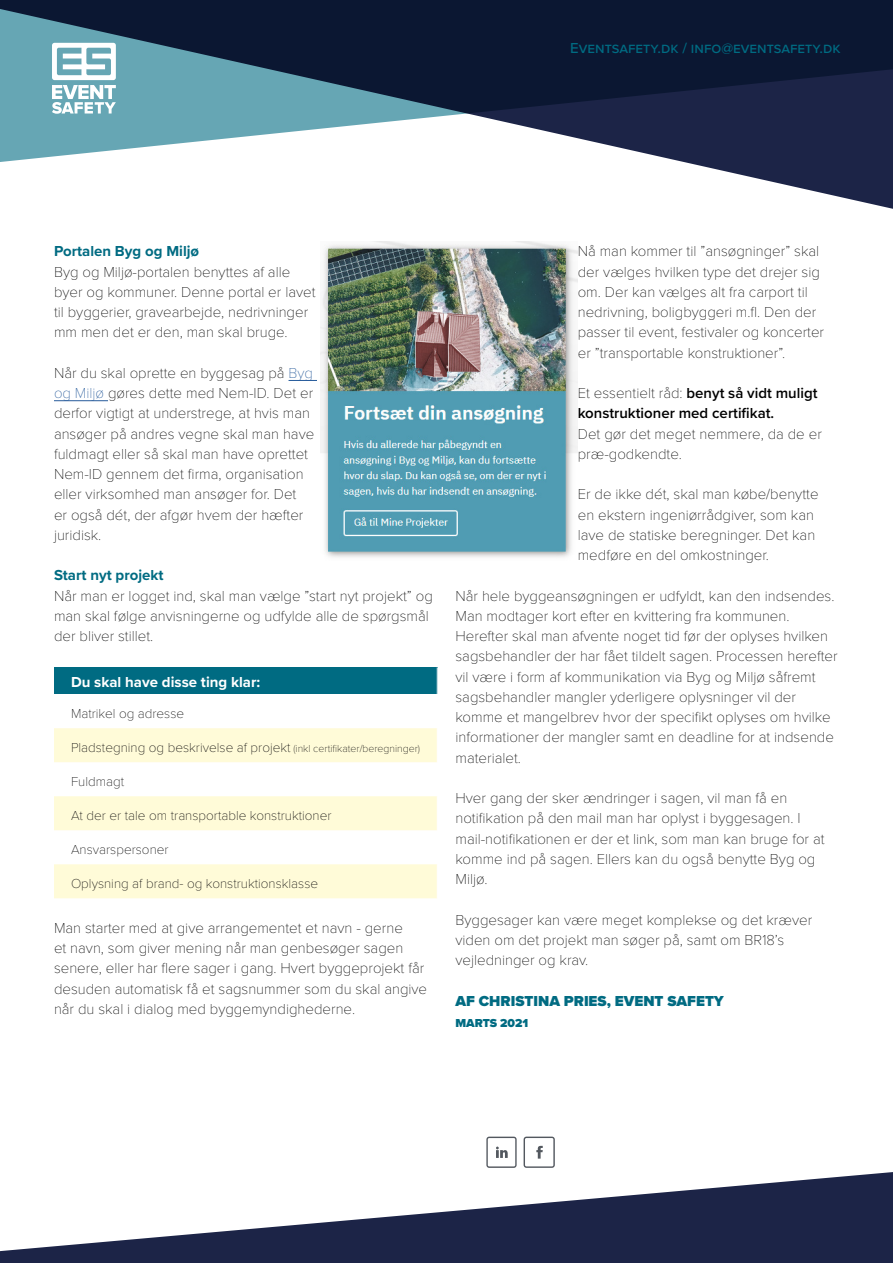
<style>
.page{position:relative;width:893px;height:1263px;background:#fff}
.page>*{position:absolute;margin:0;border:0;box-sizing:border-box;transform-origin:0 0}
.t1{font:100 15px/20.2px "Proxima Nova T";color:#000}
.t2{font:600 15px/20.2px "Proxima Nova";color:#000}
.t3{font:500 15px "Proxima Nova";color:#006b82}
.t4{font:700 15px "Proxima Nova";color:#006b82}
.t5{font:900 15px "Proxima Nova";color:#006b82}
.t6{font:700 15px "Proxima Nova";color:#fff}
.t7{font:100 13.5px "Proxima Nova T";color:#000}
.t8{font:900 12px "Proxima Nova";color:#006b82}
.s1{color:#275b9b}
.s2{font-size:10.5px}
.s3{font-family:"Proxima Nova T";font-weight:100}
</style>
<div class="page">
<svg style="left:733px;top:173px;width:160px;height:36px"></svg>
<svg style="left:0;top:0;width:893px;height:173px"></svg>
<svg style="left:52px;top:43px;width:64px;height:71px"></svg>
<svg style="left:289px;top:380px;width:28px;height:1px"></svg>
<hr style="left:54px;top:400px;width:54px;height:1px;background:#275b9b">
<div style="left:54px;top:667px;width:383px;height:27px;background:#006b82"></div>
<svg style="left:54px;top:728px;width:383px;height:170px;fill:#fffbd8"></svg>
<svg style="left:437px;top:667px;width:1px;height:27px"></svg>
<svg style="left:0;top:1172px;width:893px;height:91px;fill:#1c2447"></svg>
<svg style="left:524px;top:1136px;width:31px;height:32px"></svg>
<svg style="left:486px;top:1137px;width:31px;height:31px"></svg>
<img style="left:321px;top:241px;width:257px;height:316px">
<p class="t3" style="left:570px;top:36px;width:272px">Eventsafety.dk / info@eventsafety.dk</p>
<p class="t4" style="left:54px;top:240px;width:147px">Portalen Byg og Miljø</p>
<p class="t1" style="left:54px;top:260px;width:263px">Byg og Miljø-portalen benyttes af alle byer og kommuner. Denne portal er lavet til byggerier, gravearbejde, nedrivninger mm men det er den, man skal bruge.</p>
<p class="t1" style="left:54px;top:362px;width:262px">Når du skal oprette en byggesag på <span class="s1">Byg og Miljø</span> gøres dette med Nem-ID. Det er derfor vigtigt at understrege, at hvis man ansøger på andres vegne skal man have fuldmagt eller så skal man have oprettet Nem-ID gennem det firma, organisation eller virksomhed man ansøger for. Det<br>er også dét, der afgør hvem der hæfter juridisk.</p>
<p class="t4" style="left:54px;top:564px;width:111px">Start nyt projekt</p>
<p class="t1" style="left:54px;top:584px;width:380px">Når man er logget ind, skal man vælge ”start nyt projekt” og man skal følge anvisningerne og udfylde alle de spørgsmål der bliver stillet.</p>
<p class="t6" style="left:71px;top:670px;width:191px">Du skal have disse ting klar:</p>
<p class="t7" style="left:71px;top:703px;width:115px">Matrikel og adresse</p>
<p class="t7" style="left:71px;top:737px;width:351px">Pladstegning og beskrivelse af projekt <span class="s2">(inkl certifikater/beregninger)</span></p>
<p class="t7" style="left:71px;top:771px;width:55px">Fuldmagt</p>
<p class="t7" style="left:71px;top:805px;width:262px">At der er tale om transportable konstruktioner</p>
<p class="t7" style="left:71px;top:839px;width:99px">Ansvarspersoner</p>
<p class="t7" style="left:71px;top:873px;width:249px">Oplysning af brand- og konstruktionsklasse</p>
<p class="t1" style="left:54px;top:917px;width:375px">Man starter med at give arrangementet et navn - gerne<br>et navn, som giver mening når man genbesøger sagen senere, eller har flere sager i gang. Hvert byggeprojekt får desuden automatisk få et sagsnummer som du skal angive når du skal i dialog med byggemyndighederne.</p>
<p class="t1" style="left:578px;top:240px;width:248px">Nå man kommer til ”ansøgninger” skal der vælges hvilken type det drejer sig om. Der kan vælges alt fra carport til nedrivning, boligbyggeri m.fl. Den der passer til event, festivaler og koncerter er ”transportable konstruktioner”.</p>
<p class="t2" style="left:578px;top:383px;width:241px"><span class="s3">Et essentielt råd:</span> benyt så vidt muligt konstruktioner med certifikat.</p>
<p class="t1" style="left:578px;top:422px;width:246px">Det gør det meget nemmere, da de er præ-godkendte.</p>
<p class="t1" style="left:578px;top:483px;width:242px">Er de ikke dét, skal man købe/benytte en ekstern ingeniørrådgiver, som kan lave de statiske beregninger. Det kan medføre en del omkostninger.</p>
<p class="t1" style="left:455px;top:584px;width:384px">Når hele byggeansøgningen er udfyldt, kan den indsendes.<br>Man modtager kort efter en kvittering fra kommunen.<br>Herefter skal man afvente noget tid før der oplyses hvilken sagsbehandler der har fået tildelt sagen. Processen herefter vil være i form af kommunikation via Byg og Miljø såfremt sagsbehandler mangler yderligere oplysninger vil der komme et mangelbrev hvor der specifikt oplyses om hvilke informationer der mangler samt en deadline for at indsende materialet.</p>
<p class="t1" style="left:455px;top:787px;width:371px">Hver gang der sker ændringer i sagen, vil man få en notifikation på den mail man har oplyst i byggesagen. I mail-notifikationen er der et link, som man kan bruge for at komme ind på sagen. Ellers kan du også benytte Byg og Miljø.</p>
<p class="t1" style="left:455px;top:908px;width:358px">Byggesager kan være meget komplekse og det kræver viden om det projekt man søger på, samt om BR18’s vejledninger og krav.</p>
<p class="t5" style="left:455px;top:990px;width:270px">AF CHRISTINA PRIES, EVENT SAFETY</p>
<p class="t8" style="left:455px;top:1014px;width:74px">MARTS 2021</p>
</div>
